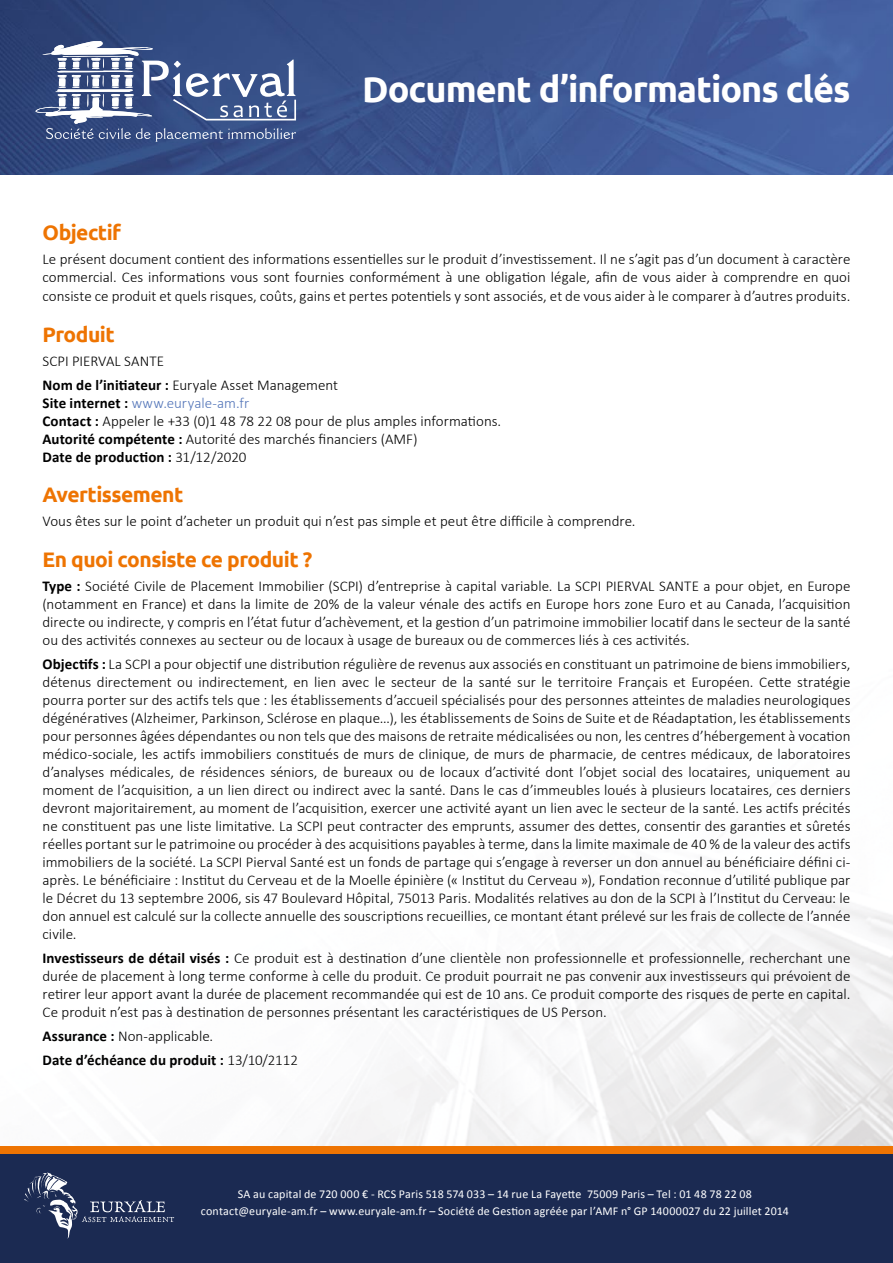
<style>
.page{position:relative;width:893px;height:1263px;background:#fff}
.page>*{position:absolute;margin:0;border:0;box-sizing:border-box;transform-origin:0 0}
.t1{font:700 36px "Ubuntu";letter-spacing:-.03em;color:#fff}
.t2{font:700 21px "Ubuntu";letter-spacing:-.025em;color:#ee7402}
.t3{font:500 21px "Ubuntu";color:#fff}
.t4{font:300 15px/18px "Calibri";color:#000}
.t5{font:700 15px/24px "Calibri";letter-spacing:.005em;color:#000}
.t6{font:12px/17.2px "Calibri";letter-spacing:.01em;color:#fff;text-align:center}
.s1{font-weight:700}
.s2{color:#5476b9}
.s3{font-weight:300}
</style>
<div class="page">
<div style="left:0;top:1152px;width:893px;height:111px;background:#1b2a52"></div>
<div style="left:0;top:1146px;width:893px;height:7px;background:#ee7402"></div>
<svg style="left:24px;top:1172px;width:150px;height:66px"></svg>
<img style="left:0;top:0;width:893px;height:174px">
<svg style="left:36px;top:41px;width:260px;height:101px;background:#5e719c"></svg>
<h1 class="t1" style="left:362px;top:67px;width:490px">Document d’informations clés</h1>
<h2 class="t2" style="left:43px;top:219px;width:80px">Objectif</h2>
<p class="t4" style="left:43px;top:249px;width:809px">Le présent document contient des informations essentielles sur le produit d’investissement. Il ne s’agit pas d’un document à caractère commercial. Ces informations vous sont fournies conformément à une obligation légale, afin de vous aider à comprendre en quoi</p>
<p class="t4" style="left:43px;top:286px;width:809px">consiste ce produit et quels risques, coûts, gains et pertes potentiels y sont associés, et de vous aider à le comparer à d’autres produits.</p>
<h2 class="t2" style="left:43px;top:321px;width:74px">Produit</h2>
<p class="t4" style="left:43px;top:348px;width:297px;line-height:24px">SCPI PIERVAL SANTE<br><span class="s1">Nom de l’initiateur :</span> Euryale Asset Management</p>
<p class="t4" style="left:43px;top:393px;width:460px"><span class="s1">Site internet :</span> <span class="s2">www.euryale-am.fr<br></span><span class="s1">Contact :</span> Appeler le +33 (0)1 48 78 22 08 pour de plus amples informations.<br><span class="s1">Autorité compétente :</span> Autorité des marchés financiers (AMF)<br><span class="s1">Date de production :</span> 31/12/2020</p>
<h2 class="t2" style="left:43px;top:482px;width:142px">Avertissement</h2>
<p class="t4" style="left:43px;top:511px;width:595px">Vous êtes sur le point d’acheter un produit qui n’est pas simple et peut être difficile à comprendre.</p>
<h2 class="t2" style="left:43px;top:546px;width:271px">En quoi consiste ce produit ?</h2>
<p class="t4" style="left:43px;top:576px;width:809px;text-align:justify"><span class="s1">Type :</span> Société Civile de Placement Immobilier (SCPI) d’entreprise à capital variable. La SCPI PIERVAL SANTE a pour objet, en Europe (notamment en France) et dans la limite de 20% de la valeur vénale des actifs en Europe hors zone Euro et au Canada, l’acquisition directe ou indirecte, y compris en l’état futur d’achèvement, et la gestion d’un patrimoine immobilier locatif dans le secteur de la santé ou des activités connexes au secteur ou de locaux à usage de bureaux ou de commerces liés à ces activités.</p>
<p class="t4" style="left:43px;top:654px;width:809px;text-align:justify"><span class="s1">Objectifs :</span> La SCPI a pour objectif une distribution régulière de revenus aux associés en constituant un patrimoine de biens immobiliers, détenus directement ou indirectement, en lien avec le secteur de la santé sur le territoire Français et Européen. Cette stratégie pourra porter sur des actifs tels que : les établissements d’accueil spécialisés pour des personnes atteintes de maladies neurologiques dégénératives (Alzheimer, Parkinson, Sclérose en plaque…), les établissements de Soins de Suite et de Réadaptation, les établissements pour personnes âgées dépendantes ou non tels que des maisons de retraite médicalisées ou non, les centres d’hébergement à vocation médico-sociale, les actifs immobiliers constitués de murs de clinique, de murs de pharmacie, de centres médicaux, de laboratoires d’analyses médicales, de résidences séniors, de bureaux ou de locaux d’activité dont l’objet social des locataires, uniquement au moment de l’acquisition, a un lien direct ou indirect avec la santé. Dans le cas d’immeubles loués à plusieurs locataires, ces derniers devront majoritairement, au moment de l’acquisition, exercer une activité ayant un lien avec le secteur de la santé. Les actifs précités ne constituent pas une liste limitative. La SCPI peut contracter des emprunts, assumer des dettes, consentir des garanties et sûretés réelles portant sur le patrimoine ou procéder à des acquisitions payables à terme, dans la limite maximale de 40 % de la valeur des actifs immobiliers de la société. La SCPI Pierval Santé est un fonds de partage qui s’engage à reverser un don annuel au bénéficiaire défini ci&shy;après. Le bénéficiaire : Institut du Cerveau et de la Moelle épinière (« Institut du Cerveau »), Fondation reconnue d’utilité publique par le Décret du 13 septembre 2006, sis 47 Boulevard Hôpital, 75013 Paris. Modalités relatives au don de la SCPI à l’Institut du Cerveau: le don annuel est calculé sur la collecte annuelle des souscriptions recueillies, ce montant étant prélevé sur les frais de collecte de l’année civile.</p>
<p class="t4" style="left:43px;top:948px;width:809px;text-align:justify"><span class="s1">Investisseurs de détail visés :</span> Ce produit est à destination d’une clientèle non professionnelle et professionnelle, recherchant une durée de placement à long terme conforme à celle du produit. Ce produit pourrait ne pas convenir aux investisseurs qui prévoient de retirer leur apport avant la durée de placement recommandée qui est de 10 ans. Ce produit comporte des risques de perte en capital.<br>Ce produit n’est pas à destination de personnes présentant les caractéristiques de US Person.</p>
<p class="t5" style="left:43px;top:1024px;width:257px">Assurance : <span class="s3">Non-applicable.<br></span>Date d’échéance du produit : <span class="s3">13/10/2112</span></p>
<p class="t6" style="left:201px;top:1185px;width:589px">SA au capital de 720 000 € - RCS Paris 518 574 033 – 14 rue La Fayette 75009 Paris – Tel : 01 48 78 22 08 contact@euryale-am.fr – www.euryale-am.fr – Société de Gestion agréée par l’AMF n° GP 14000027 du 22 juillet 2014</p>
<h2 class="t3" style="left:449px;top:1187px;width:13px">1</h2>
</div>
